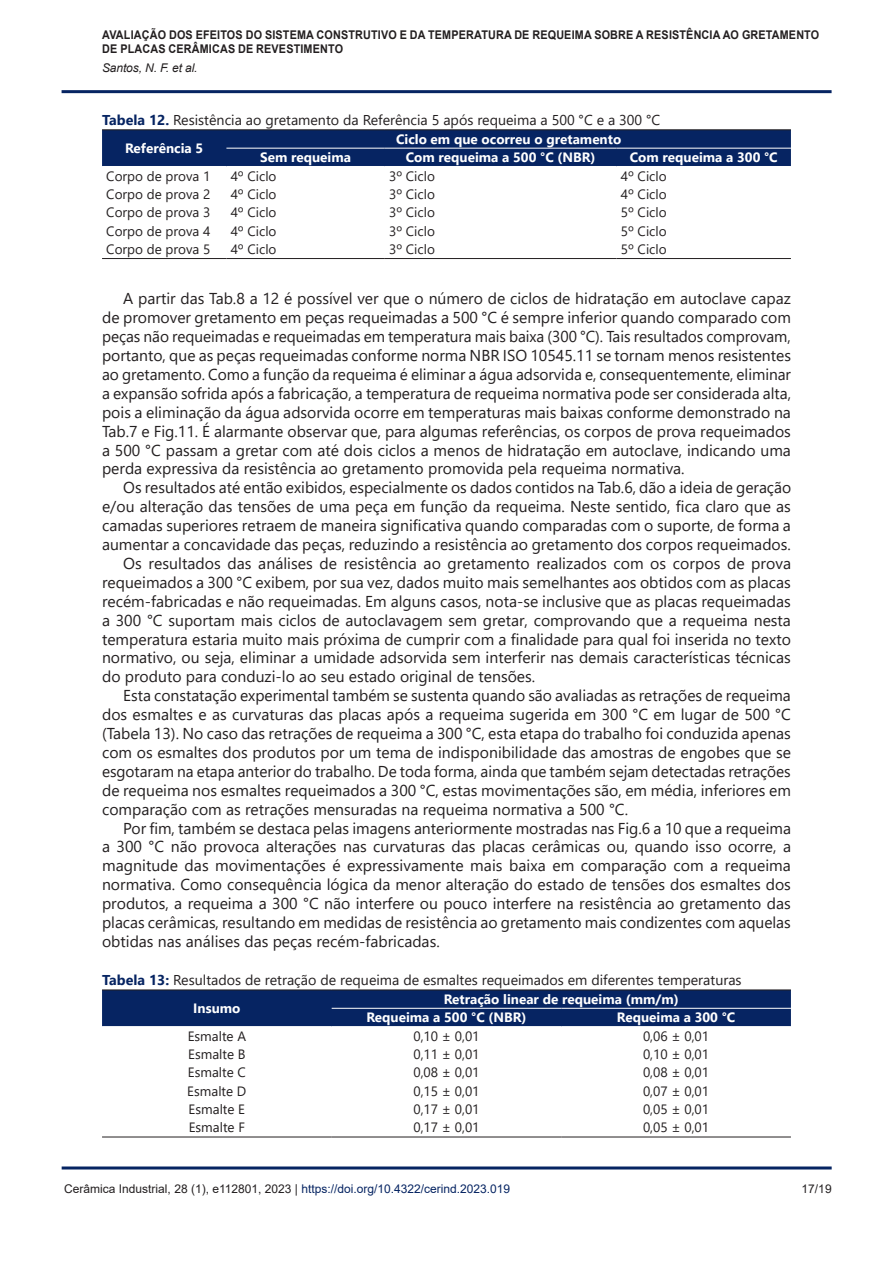
<style>
.page{position:relative;width:893px;height:1263px;background:#fff}
.page>*{position:absolute;margin:0;border:0;box-sizing:border-box;transform-origin:0 0}
.Paragraph{font:15.75px/18.9px "Segoe UI";color:#231f20;text-align:justify}
.TableTitle{font:14.25px "Segoe UI";color:#231f20}
.TableBody{font:13.5px "Segoe UI";color:#231f20}
.TableHead{font:700 13.5px "Segoe UI";color:#fff}
.t1{font:700 12px/14.4px "Arial";letter-spacing:.015em;color:#231f20;scale:.9 1}
.t2{font:12px "Arial";color:#062462}
.t3{font:italic 12px "Arial";letter-spacing:-.01em;color:#231f20}
.t4{font:12px "Arial";color:#231f20}
.s1{font-weight:700;color:#062462}
.s2{color:#231f20}
</style>
<div class="page">
<hr style="left:62px;top:1166px;width:770px;height:3px;background:#062462">
<hr style="left:62px;top:90px;width:770px;height:3px;background:#062462">
<div style="left:102px;top:130px;width:689px;height:36px;background:#062462"></div>
<hr style="left:226px;top:148px;width:159px;height:1px;background:#fff">
<hr style="left:385px;top:148px;width:232px;height:1px;background:#fff">
<hr style="left:617px;top:148px;width:174px;height:1px;background:#fff">
<hr style="left:102px;top:129px;width:124px;height:1px;background:#231f20">
<hr style="left:226px;top:129px;width:159px;height:1px;background:#231f20">
<hr style="left:385px;top:129px;width:232px;height:1px;background:#231f20">
<hr style="left:617px;top:129px;width:174px;height:1px;background:#231f20">
<hr style="left:102px;top:258px;width:124px;height:1px;background:#231f20">
<hr style="left:226px;top:258px;width:159px;height:1px;background:#231f20">
<hr style="left:385px;top:258px;width:232px;height:1px;background:#231f20">
<hr style="left:617px;top:258px;width:174px;height:1px;background:#231f20">
<div style="left:102px;top:990px;width:689px;height:36px;background:#062462"></div>
<hr style="left:332px;top:1008px;width:229px;height:1px;background:#fff">
<hr style="left:561px;top:1008px;width:230px;height:1px;background:#fff">
<hr style="left:102px;top:989px;width:230px;height:1px;background:#231f20">
<hr style="left:332px;top:989px;width:229px;height:1px;background:#231f20">
<hr style="left:561px;top:989px;width:230px;height:1px;background:#231f20">
<hr style="left:102px;top:1136px;width:230px;height:1px;background:#231f20">
<hr style="left:332px;top:1136px;width:229px;height:1px;background:#231f20">
<hr style="left:561px;top:1136px;width:230px;height:1px;background:#231f20">
<p class="t1" style="left:102px;top:27px;width:798px">AVALIAÇÃO DOS EFEITOS DO SISTEMA CONSTRUTIVO E DA TEMPERATURA DE REQUEIMA SOBRE A RESISTÊNCIA AO GRETAMENTO<br>DE PLACAS CERÂMICAS DE REVESTIMENTO</p>
<p class="t3" style="left:102px;top:60px;width:97px">Santos, N. F. et al.</p>
<p class="TableTitle" style="left:102px;top:107px;width:560px"><span class="s1">Tabela 12.</span> Resistência ao gretamento da Referência 5 após requeima a 500 °C e a 300 °C</p>
<p class="TableHead" style="left:125px;top:136px;width:80px">Referência 5</p>
<p class="TableHead" style="left:396px;top:126px;width:227px">Ciclo em que ocorreu o gretamento</p>
<p class="TableHead" style="left:260px;top:145px;width:92px">Sem requeima</p>
<p class="TableHead" style="left:406px;top:145px;width:191px">Com requeima a 500 °C (NBR)</p>
<p class="TableHead" style="left:630px;top:145px;width:149px">Com requeima a 300 °C</p>
<p class="TableBody" style="left:106px;top:163px;width:106px">Corpo de prova 1</p>
<p class="TableBody" style="left:231px;top:163px;width:47px">4º Ciclo</p>
<p class="TableBody" style="left:389px;top:163px;width:47px">3º Ciclo</p>
<p class="TableBody" style="left:621px;top:163px;width:47px">4º Ciclo</p>
<p class="TableBody" style="left:106px;top:181px;width:106px">Corpo de prova 2</p>
<p class="TableBody" style="left:231px;top:181px;width:47px">4º Ciclo</p>
<p class="TableBody" style="left:389px;top:181px;width:47px">3º Ciclo</p>
<p class="TableBody" style="left:621px;top:181px;width:47px">4º Ciclo</p>
<p class="TableBody" style="left:106px;top:200px;width:106px">Corpo de prova 3</p>
<p class="TableBody" style="left:231px;top:200px;width:47px">4º Ciclo</p>
<p class="TableBody" style="left:389px;top:200px;width:47px">3º Ciclo</p>
<p class="TableBody" style="left:621px;top:200px;width:47px">5º Ciclo</p>
<p class="TableBody" style="left:106px;top:218px;width:106px">Corpo de prova 4</p>
<p class="TableBody" style="left:231px;top:218px;width:47px">4º Ciclo</p>
<p class="TableBody" style="left:389px;top:218px;width:47px">3º Ciclo</p>
<p class="TableBody" style="left:621px;top:218px;width:47px">5º Ciclo</p>
<p class="TableBody" style="left:106px;top:236px;width:106px">Corpo de prova 5</p>
<p class="TableBody" style="left:231px;top:236px;width:47px">4º Ciclo</p>
<p class="TableBody" style="left:389px;top:236px;width:47px">3º Ciclo</p>
<p class="TableBody" style="left:621px;top:236px;width:47px">5º Ciclo</p>
<p class="Paragraph" style="left:102px;top:288px;width:690px;text-indent:21px">A partir das Tab.8 a 12 é possível ver que o número de ciclos de hidratação em autoclave capaz de promover gretamento em peças requeimadas a 500 °C é sempre inferior quando comparado com peças não requeimadas e requeimadas em temperatura mais baixa (300 °C). Tais resultados comprovam, portanto, que as peças requeimadas conforme norma NBR ISO 10545.11 se tornam menos resistentes ao gretamento. Como a função da requeima é eliminar a água adsorvida e, consequentemente, eliminar a expansão sofrida após a fabricação, a temperatura de requeima normativa pode ser considerada alta, pois a eliminação da água adsorvida ocorre em temperaturas mais baixas conforme demonstrado na Tab.7 e Fig.11. É alarmante observar que, para algumas referências, os corpos de prova requeimados a 500 °C passam a gretar com até dois ciclos a menos de hidratação em autoclave, indicando uma perda expressiva da resistência ao gretamento promovida pela requeima normativa.</p>
<p class="Paragraph" style="left:102px;top:477px;width:691px;text-indent:21px">Os resultados até então exibidos, especialmente os dados contidos na Tab.6, dão a ideia de geração e/ou alteração das tensões de uma peça em função da requeima. Neste sentido, fica claro que as camadas superiores retraem de maneira significativa quando comparadas com o suporte, de forma a aumentar a concavidade das peças, reduzindo a resistência ao gretamento dos corpos requeimados.</p>
<p class="Paragraph" style="left:102px;top:552px;width:691px;text-indent:21px">Os resultados das análises de resistência ao gretamento realizados com os corpos de prova requeimados a 300 °C exibem, por sua vez, dados muito mais semelhantes aos obtidos com as placas recém-fabricadas e não requeimadas. Em alguns casos, nota-se inclusive que as placas requeimadas a 300 °C suportam mais ciclos de autoclavagem sem gretar, comprovando que a requeima nesta temperatura estaria muito mais próxima de cumprir com a finalidade para qual foi inserida no texto normativo, ou seja, eliminar a umidade adsorvida sem interferir nas demais características técnicas do produto para conduzi-lo ao seu estado original de tensões.</p>
<p class="Paragraph" style="left:102px;top:685px;width:690px;text-indent:21px">Esta constatação experimental também se sustenta quando são avaliadas as retrações de requeima dos esmaltes e as curvaturas das placas após a requeima sugerida em 300 °C em lugar de 500 °C (Tabela 13). No caso das retrações de requeima a 300 °C, esta etapa do trabalho foi conduzida apenas com os esmaltes dos produtos por um tema de indisponibilidade das amostras de engobes que se esgotaram na etapa anterior do trabalho. De toda forma, ainda que também sejam detectadas retrações de requeima nos esmaltes requeimados a 300 °C, estas movimentações são, em média, inferiores em comparação com as retrações mensuradas na requeima normativa a 500 °C.</p>
<p class="Paragraph" style="left:102px;top:817px;width:691px;text-indent:21px">Por fim, também se destaca pelas imagens anteriormente mostradas nas Fig.6 a 10 que a requeima a 300 °C não provoca alterações nas curvaturas das placas cerâmicas ou, quando isso ocorre, a magnitude das movimentações é expressivamente mais baixa em comparação com a requeima normativa. Como consequência lógica da menor alteração do estado de tensões dos esmaltes dos produtos, a requeima a 300 °C não interfere ou pouco interfere na resistência ao gretamento das placas cerâmicas, resultando em medidas de resistência ao gretamento mais condizentes com aquelas obtidas nas análises das peças recém-fabricadas.</p>
<p class="TableTitle" style="left:102px;top:967px;width:641px"><span class="s1">Tabela 13:</span> Resultados de retração de requeima de esmaltes requeimados em diferentes temperaturas</p>
<p class="TableHead" style="left:193px;top:996px;width:49px">Insumo</p>
<p class="TableHead" style="left:444px;top:986px;width:236px">Retração linear de requeima (mm/m)</p>
<p class="TableHead" style="left:366px;top:1005px;width:162px">Requeima a 500 °C (NBR)</p>
<p class="TableHead" style="left:617px;top:1005px;width:120px">Requeima a 300 °C</p>
<p class="TableBody" style="left:188px;top:1023px;width:60px">Esmalte A</p>
<p class="TableBody" style="left:413px;top:1023px;width:68px">0,10 ± 0,01</p>
<p class="TableBody" style="left:643px;top:1023px;width:68px">0,06 ± 0,01</p>
<p class="TableBody" style="left:188px;top:1041px;width:59px">Esmalte B</p>
<p class="TableBody" style="left:413px;top:1041px;width:68px">0,11 ± 0,01</p>
<p class="TableBody" style="left:643px;top:1041px;width:68px">0,10 ± 0,01</p>
<p class="TableBody" style="left:188px;top:1060px;width:60px">Esmalte C</p>
<p class="TableBody" style="left:413px;top:1060px;width:68px">0,08 ± 0,01</p>
<p class="TableBody" style="left:643px;top:1060px;width:68px">0,08 ± 0,01</p>
<p class="TableBody" style="left:187px;top:1078px;width:61px">Esmalte D</p>
<p class="TableBody" style="left:413px;top:1078px;width:68px">0,15 ± 0,01</p>
<p class="TableBody" style="left:643px;top:1078px;width:68px">0,07 ± 0,01</p>
<p class="TableBody" style="left:189px;top:1096px;width:58px">Esmalte E</p>
<p class="TableBody" style="left:413px;top:1096px;width:68px">0,17 ± 0,01</p>
<p class="TableBody" style="left:643px;top:1096px;width:68px">0,05 ± 0,01</p>
<p class="TableBody" style="left:189px;top:1115px;width:58px">Esmalte F</p>
<p class="TableBody" style="left:413px;top:1115px;width:68px">0,17 ± 0,01</p>
<p class="TableBody" style="left:643px;top:1115px;width:68px">0,05 ± 0,01</p>
<p class="t2" style="left:64px;top:1180px;width:447px"><span class="s2">Cerâmica I ndustrial, 28 (1), e112801, 2023 |</span> https://doi.org/10.4322/cerind.2023.019</p>
<p class="t4" style="left:802px;top:1180px;width:32px">17/19</p>
</div>
